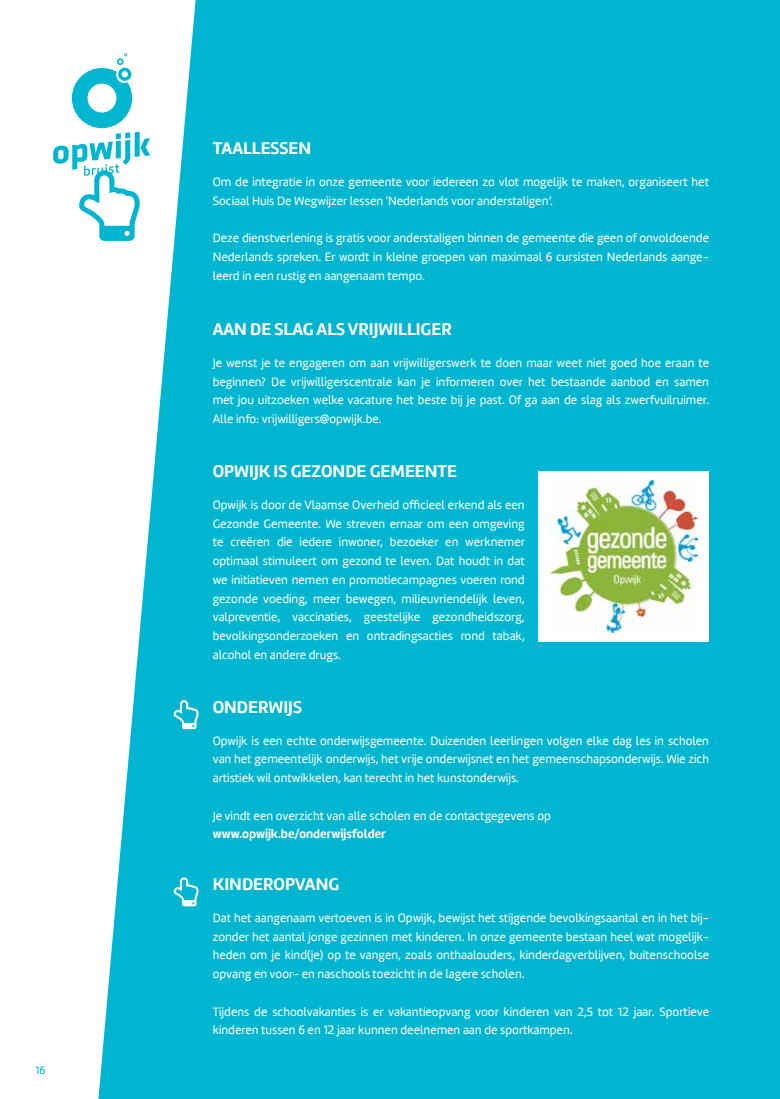
<style>
.page{position:relative;width:780px;height:1099px;background:#fff}
.page>*{position:absolute;margin:0;border:0;box-sizing:border-box;transform-origin:0 0}
.t1{font:700 17.5px "Marine";color:#fff}
.t2{font:12.5px/18.8px "Marine";color:#fff;text-align:justify}
.t3{font:700 12.5px "Marine";color:#fff}
.t4{font:11.25px "Marine";color:#00b5cf}
</style>
<div class="page">
<div style="left:98px;top:0;width:682px;height:1098px;background:#00b5cf"></div>
<svg style="left:53px;top:53px;width:97px;height:188px"></svg>
<div style="left:539px;top:471px;width:170px;height:170px;background:#fff"></div>
<img style="left:550px;top:481px;width:147px;height:151px">
<svg style="left:174px;top:700px;width:24px;height:29px"></svg>
<svg style="left:174px;top:877px;width:24px;height:29px"></svg>
<p class="t4" style="left:35px;top:1063px;width:11px">16</p>
<h1 class="t1" style="left:213px;top:137px;width:100px">TAALLESSEN</h1>
<p class="t2" style="left:213px;top:173px;width:498px">Om de integratie in onze gemeente voor iedereen zo vlot mogelijk te maken, organiseert het<br>Sociaal Huis De Wegwijzer lessen 'Nederlands voor anderstaligen’.</p>
<p class="t2" style="left:213px;top:229px;width:498px">Deze dienstverlening is gratis voor anderstaligen binnen de gemeente die geen of onvoldoende Nederlands spreken. Er wordt in kleine groepen van maximaal 6 cursisten Nederlands aange&shy;leerd in een rustig en aangenaam tempo.</p>
<h1 class="t1" style="left:213px;top:318px;width:240px">AAN DE SLAG ALS VRIJWILLIGER</h1>
<p class="t2" style="left:213px;top:353px;width:498px">Je wenst je te engageren om aan vrijwilligerswerk te doen maar weet niet goed hoe eraan te beginnen? De vrijwilligerscentrale kan je informeren over het bestaande aanbod en samen met jou uitzoeken welke vacature het beste bij je past. Of ga aan de slag als zwerfvuilruimer.<br>Alle info: vrijwilligers@opwijk.be.</p>
<h1 class="t1" style="left:213px;top:459px;width:246px">OPWIJK IS GEZONDE GEMEENTE</h1>
<p class="t2" style="left:213px;top:495px;width:314px">Opwijk is door de Vlaamse Overheid officieel erkend als een Gezonde Gemeente. We streven ernaar om een omgeving te creëren die iedere inwoner, bezoeker en werknemer optimaal stimuleert om gezond te leven. Dat houdt in dat we initiatieven nemen en promotiecampagnes voeren rond gezonde voeding, meer bewegen, milieuvriendelijk leven, valpreventie, vaccinaties, geestelijke gezondheidszorg, bevolkingsonderzoeken en ontradingsacties rond tabak, alcohol en andere drugs.</p>
<h1 class="t1" style="left:213px;top:695px;width:91px">ONDERWIJS</h1>
<p class="t2" style="left:213px;top:731px;width:498px">Opwijk is een echte onderwijsgemeente. Duizenden leerlingen volgen elke dag les in scholen van het gemeentelijk onderwijs, het vrije onderwijsnet en het gemeenschapsonderwijs. Wie zich artistiek wil ontwikkelen, kan terecht in het kunstonderwijs.</p>
<p class="t2" style="left:213px;top:806px;width:340px">Je vindt een overzicht van alle scholen en de contactgegevens op</p>
<p class="t3" style="left:213px;top:825px;width:175px">www.opwijk.be/onderwijsfolder</p>
<h1 class="t1" style="left:213px;top:872px;width:128px">KINDEROPVANG</h1>
<p class="t2" style="left:213px;top:908px;width:498px">Dat het aangenaam vertoeven is in Opwijk, bewijst het stijgende bevolkingsaantal en in het bij&shy;zonder het aantal jonge gezinnen met kinderen. In onze gemeente bestaan heel wat mogelijk&shy;heden om je kind(je) op te vangen, zoals onthaalouders, kinderdagverblijven, buitenschoolse opvang en voor- en naschools toezicht in de lagere scholen.</p>
<p class="t2" style="left:213px;top:1002px;width:498px">Tijdens de schoolvakanties is er vakantieopvang voor kinderen van 2,5 tot 12 jaar. Sportieve kinderen tussen 6 en 12 jaar kunnen deelnemen aan de sportkampen.</p>
</div>
